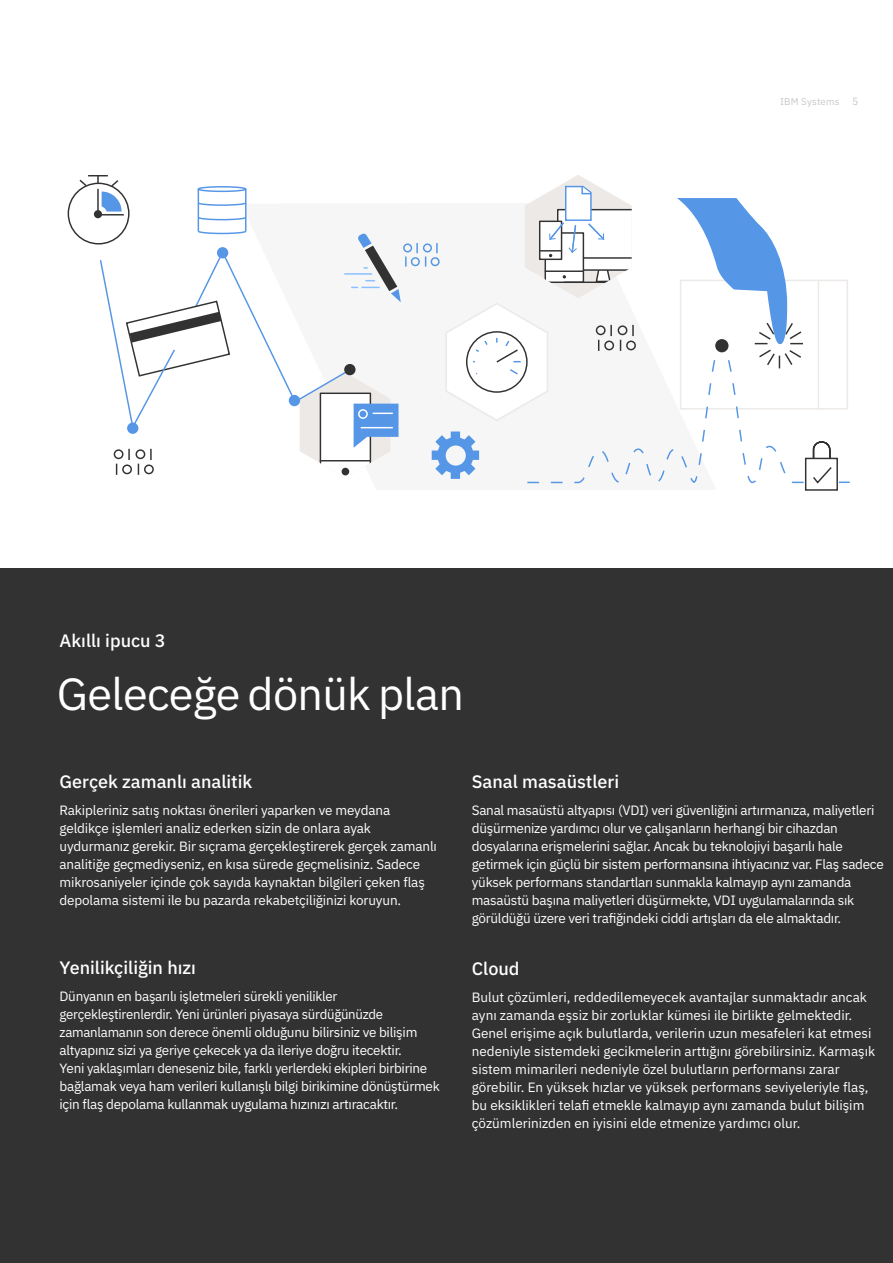
<style>
.page{position:relative;width:893px;height:1263px;background:#fff}
.page>*{position:absolute;margin:0;border:0;box-sizing:border-box;transform-origin:0 0}
.t1{font:45px "IBM Plex Sans";letter-spacing:-.015em;color:#fff}
.Body_headers{font:500 18px "IBM Plex Sans";color:#fff}
.Body_copy{font:500 18px "IBM Plex Sans";color:#fff}
.Body_copy-2{font:13.5px/18px "IBM Plex Sans";letter-spacing:-.02em;color:#fff}
.Body_copy-3{font:13.5px/18px "IBM Plex Sans";color:#fff}
.t2{font:9.75px "IBM Plex Sans";letter-spacing:.02em;color:#c7c7c7}
.s1{font-size:10.5px}
</style>
<div class="page">
<div style="left:0;top:569px;width:893px;height:694px;background:#323232"></div>
<svg style="left:432px;top:431px;width:47px;height:48px"></svg>
<div style="left:446px;top:445px;width:20px;height:21px;background:#f6f6f6;border-radius:50%"></div>
<svg style="left:416px;top:243px;width:2px;height:10px"></svg>
<div style="left:403px;top:243px;width:9px;height:9px;border:1px solid #5596e6;border-radius:50%"></div>
<svg style="left:436px;top:243px;width:2px;height:10px"></svg>
<div style="left:423px;top:243px;width:9px;height:9px;border:1px solid #5596e6;border-radius:50%"></div>
<div style="left:431px;top:257px;width:9px;height:9px;border:1px solid #5596e6;border-radius:50%"></div>
<div style="left:411px;top:257px;width:9px;height:9px;border:1px solid #5596e6;border-radius:50%"></div>
<hr style="left:818px;top:280px;width:1px;height:129px;background:#ede9e7">
<svg style="left:527px;top:343px;width:323px;height:141px"></svg>
<div style="left:806px;top:458px;width:31px;height:32px;background:#fff"></div>
<div style="left:805px;top:458px;width:33px;height:33px;border:1px solid #323232"></div>
<svg style="left:811px;top:440px;width:22px;height:44px"></svg>
<svg style="left:677px;top:198px;width:126px;height:170px"></svg>
<div style="left:626px;top:341px;width:10px;height:9px;border:1px solid #323232;border-radius:50%"></div>
<svg style="left:445px;top:175px;width:189px;height:247px"></svg>
<div style="left:604px;top:341px;width:10px;height:9px;border:1px solid #323232;border-radius:50%"></div>
<svg style="left:78px;top:175px;width:329px;height:301px"></svg>
<hr style="left:361px;top:427px;width:32px;height:1px;background:#fff">
<p class="t2" style="left:780px;top:94px;width:80px">IBM Systems <span class="s1">5</span></p>
<p class="Body_copy" style="left:60px;top:626px;width:108px">Akıllı ipucu 3</p>
<h1 class="t1" style="left:57px;top:660px;width:409px">Geleceğe dönük plan</h1>
<p class="Body_headers" style="left:60px;top:768px;width:194px">Gerçek zamanlı analitik</p>
<p class="Body_copy-2" style="left:60px;top:800px;width:379px">Rakipleriniz satış noktası önerileri yaparken ve meydana geldikçe işlemleri analiz ederken sizin de onlara ayak uydurmanız gerekir. Bir sıçrama gerçekleştirerek gerçek zamanlı analitiğe geçmediyseniz, en kısa sürede geçmelisiniz. Sadece mikrosaniyeler içinde çok sayıda kaynaktan bilgileri çeken flaş depolama sistemi ile bu pazarda rekabetçiliğinizi koruyun.</p>
<p class="Body_headers" style="left:60px;top:954px;width:138px">Yenilikçiliğin hızı</p>
<p class="Body_copy-2" style="left:60px;top:986px;width:382px">Dünyanın en başarılı işletmeleri sürekli yenilikler gerçekleştirenlerdir. Yeni ürünleri piyasaya sürdüğünüzde zamanlamanın son derece önemli olduğunu bilirsiniz ve bilişim altyapınız sizi ya geriye çekecek ya da ileriye doğru itecektir.<br>Yeni yaklaşımları deneseniz bile, farklı yerlerdeki ekipleri birbirine bağlamak veya ham verileri kullanışlı bilgi birikimine dönüştürmek için flaş depolama kullanmak uygulama hızınızı artıracaktır.</p>
<p class="Body_headers" style="left:472px;top:768px;width:149px">Sanal masaüstleri</p>
<p class="Body_copy-2" style="left:472px;top:800px;width:414px">Sanal masaüstü altyapısı (VDI) veri güvenliğini artırmanıza, maliyetleri düşürmenize yardımcı olur ve çalışanların herhangi bir cihazdan dosyalarına erişmelerini sağlar. Ancak bu teknolojiyi başarılı hale getirmek için güçlü bir sistem performansına ihtiyacınız var. Flaş sadece yüksek performans standartları sunmakla kalmayıp aynı zamanda masaüstü başına maliyetleri düşürmekte, VDI uygulamalarında sık görüldüğü üzere veri trafiğindeki ciddi artışları da ele almaktadır.</p>
<p class="Body_headers" style="left:472px;top:955px;width:49px">Cloud</p>
<p class="Body_copy-3" style="left:472px;top:987px;width:405px">Bulut çözümleri, reddedilemeyecek avantajlar sunmaktadır ancak aynı zamanda eşsiz bir zorluklar kümesi ile birlikte gelmektedir.<br>Genel erişime açık bulutlarda, verilerin uzun mesafeleri kat etmesi nedeniyle sistemdeki gecikmelerin arttığını görebilirsiniz. Karmaşık sistem mimarileri nedeniyle özel bulutların performansı zarar görebilir. En yüksek hızlar ve yüksek performans seviyeleriyle flaş, bu eksiklikleri telafi etmekle kalmayıp aynı zamanda bulut bilişim çözümlerinizden en iyisini elde etmenize yardımcı olur.</p>
</div>
